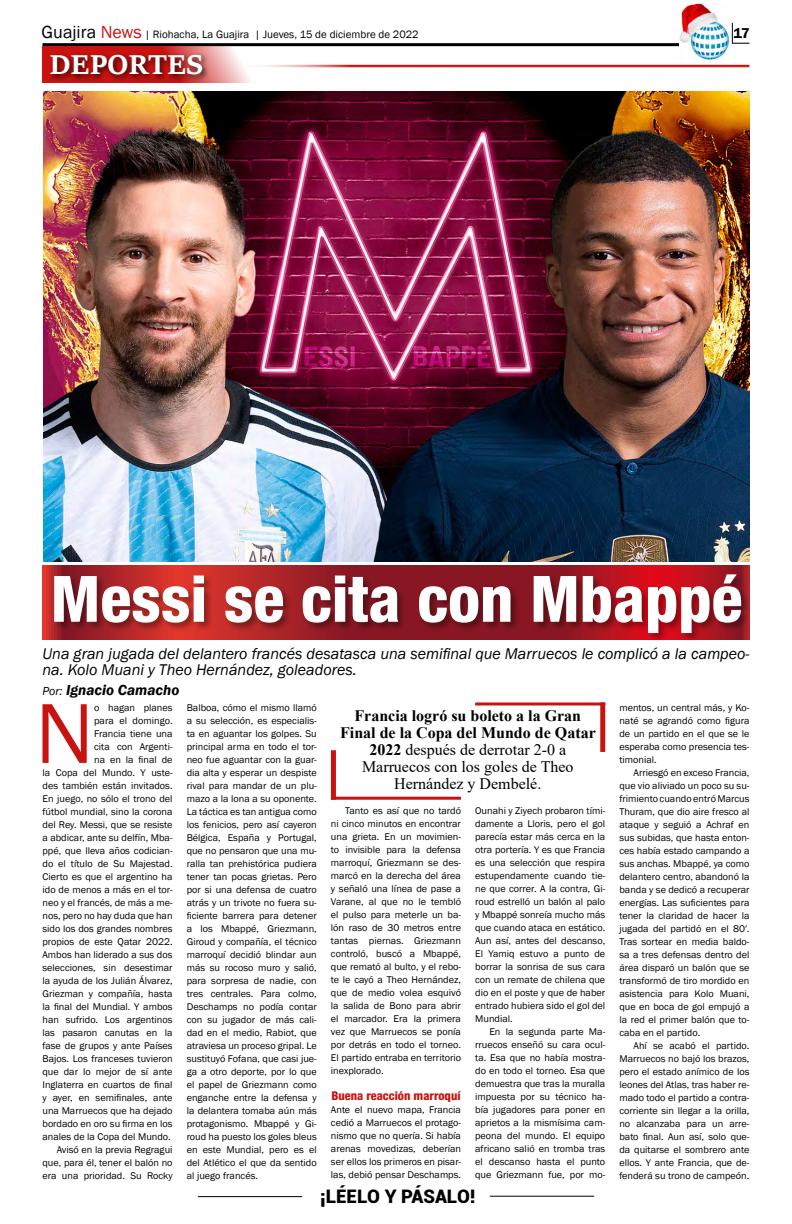
<style>
.page{position:relative;width:792px;height:1224px;background:#fff}
.page>*{position:absolute;margin:0;border:0;box-sizing:border-box;transform-origin:0 0}
.t1{font:88px "Franklin Gothic";color:#c91311}
.t2{font:800 condensed 64.1px "Helvetica 87";color:#fff}
.t3{font:700 30px "Sitka Subheading";color:#fff}
.t4{font:900 18.7px "Roboto";color:#000}
.t5{font:16px/17px "Times New Roman";color:#000;text-align:center}
.t6{font:italic 16px/16px "Franklin Gothic";color:#000}
.t7{font:italic 600 15px "Franklin Gothic";color:#000}
.t8{font:600 14.7px "Franklin Gothic";color:#000}
.t9{font:800 condensed 12px "Helvetica 87";color:#c91311}
.t10{font:11px "Franklin Gothic";color:#000}
.t11{font:10px/13px "Franklin Gothic";color:#000;text-align:justify}
.s1{font-size:18px}
.s2{font-size:18px;color:#c91311}
.s3{font-weight:400;font-size:12px}
.s4{font-weight:700}
</style>
<div class="page">
<hr style="left:198px;top:1196px;width:104px;height:1px;background:#000">
<hr style="left:490px;top:1196px;width:104px;height:1px;background:#000">
<hr style="left:43px;top:43px;width:657px;height:3px;background:#000">
<svg style="left:732px;top:23px;width:17px;height:21px"></svg>
<img style="left:679px;top:4px;width:50px;height:55px">
<svg style="left:43px;top:46px;width:216px;height:37px"></svg>
<hr style="left:237px;top:65px;width:512px;height:3px;background:#c91311">
<div style="left:48px;top:51px;width:162px;height:31px;background:#000;opacity:.75"></div>
<hr style="left:331px;top:797px;width:130px;height:3px;background:#c91311">
<hr style="left:475px;top:702px;width:130px;height:3px;background:#c91311">
<div style="left:331px;top:750px;width:5px;height:50px;background:#c91311"></div>
<div style="left:600px;top:702px;width:5px;height:50px;background:#c91311"></div>
<img style="left:43px;top:91px;width:706px;height:471px">
<svg style="left:43px;top:566px;width:706px;height:73px;background:#ac1f25"></svg>
<div style="left:53px;top:572px;width:698px;height:70px;background:#000;opacity:.35"></div>
<p class="t10" style="left:42px;top:28px;width:379px"><span class="s1">Guajira</span> <span class="s2">News</span> | Riohacha, La Guajira | Jueves, 15 de diciembre de 2022</p>
<h3 class="t8" style="left:733px;top:24px;width:18px">17</h3>
<h3 class="t3" style="left:50px;top:42px;width:155px">DEPORTES</h3>
<h2 class="t2" style="left:51px;top:559px;width:693px">Messi se cita con Mbappé</h2>
<h3 class="t6" style="left:43px;top:646px;width:708px">Una gran jugada del delantero francés desatasca una semifinal que Marruecos le complicó a la campeo&shy;na. Kolo Muani y Theo Hernández, goleadores.</h3>
<h3 class="t7" style="left:43px;top:680px;width:138px"><span class="s3">Por:</span> Ignacio Camacho</h3>
<p class="t11" style="left:43px;top:701px;width:132px;text-align:right">o hagan planes<br>para el domingo.<br>Francia tiene una<br>cita con Argenti-<br>na en la final de<br>la Copa del Mundo. Y uste&shy;des también están invitados.<br>En juego, no sólo el trono del fútbol mundial, sino la corona del Rey. Messi, que se resiste a abdicar, ante su delfín, Mba&shy;ppé, que lleva años codician&shy;do el título de Su Majestad.<br>Cierto es que el argentino ha ido de menos a más en el tor&shy;neo y el francés, de más a me&shy;nos, pero no hay duda que han sido los dos grandes nombres propios de este Qatar 2022.<br>Ambos han liderado a sus dos selecciones, sin desestimar la ayuda de los Julián Álvarez,<br>Griezman y compañía, hasta la final del Mundial. Y ambos han sufrido. Los argentinos las pasaron canutas en la fase de grupos y ante Países<br>Bajos. Los franceses tuvieron que dar lo mejor de sí ante<br>Inglaterra en cuartos de final y ayer, en semifinales, ante una Marruecos que ha dejado bordado en oro su firma en los anales de la Copa del Mundo.<br>Avisó en la previa Regragui que, para él, tener el balón no era una prioridad. Su Rocky</p>
<p class="t11" style="left:187px;top:701px;width:132px">Balboa, cómo el mismo llamó a su selección, es especialis&shy;ta en aguantar los golpes. Su principal arma en todo el tor&shy;neo fue aguantar con la guar&shy;dia alta y esperar un despiste rival para mandar de un plu&shy;mazo a la lona a su oponente.<br>La táctica es tan antigua como los fenicios, pero así cayeron Bélgica, España y Portugal, que no pensaron que una mu&shy;ralla tan prehistórica pudiera tener tan pocas grietas. Pero por si una defensa de cuatro atrás y un trivote no fuera su&shy;ficiente barrera para detener a los Mbappé, Griezmann, Giroud y compañía, el técnico marroquí decidió blindar aun más su rocoso muro y salió, para sorpresa de nadie, con tres centrales. Para colmo, Deschamps no podía contar con su jugador de más cali&shy;dad en el medio, Rabiot, que atraviesa un proceso gripal. Le sustituyó Fofana, que casi jue&shy;ga a otro deporte, por lo que el papel de Griezmann como enganche entre la defensa y la delantera tomaba aún más protagonismo. Mbappé y Gi&shy;roud ha puesto los goles bleus en este Mundial, pero es el del Atlético el que da sentido al juego francés.</p>
<h1 class="t1" style="left:35px;top:679px;width:61px">N</h1>
<h3 class="t5" style="left:340px;top:707px;width:257px"><span class="s4">Francia logró su boleto a la Gran<br>Final de la Copa del Mundo de Qatar<br>2022</span> después de derrotar 2-0 a<br>Marruecos con los goles de Theo<br>Hernández y Dembelé.</h3>
<p class="t11" style="left:331px;top:804px;width:132px;text-indent:14px">Tanto es así que no tardó ni cinco minutos en encontrar una grieta. En un movimien&shy;to invisible para la defensa marroquí, Griezmann se des&shy;marcó en la derecha del área y señaló una línea de pase a Varane, al que no le tembló el pulso para meterle un ba&shy;lón raso de 30 metros entre tantas piernas. Griezmann controló, buscó a Mbappé, que remató al bulto, y el rebo&shy;te le cayó a Theo Hernández, que de medio volea esquivó la salida de Bono para abrir el marcador. Era la primera vez que Marruecos se ponía por detrás en todo el torneo.<br>El partido entraba en territorio inexplorado.</p>
<p class="t9" style="left:331px;top:1088px;width:131px">Buena reacción marroquí</p>
<p class="t11" style="left:331px;top:1103px;width:132px">Ante el nuevo mapa, Francia cedió a Marruecos el protago&shy;nismo que no quería. Si había arenas movedizas, deberían ser ellos los primeros en pisar&shy;las, debió pensar Deschamps.</p>
<p class="t11" style="left:475px;top:804px;width:132px">Ounahi y Ziyech probaron tími&shy;damente a Lloris, pero el gol parecía estar más cerca en la otra portería. Y es que Francia es una selección que respira estupendamente cuando tie&shy;ne que correr. A la contra, Gi&shy;roud estrelló un balón al palo y Mbappé sonreía mucho más que cuando ataca en estático.<br>Aun así, antes del descanso, El Yamiq estuvo a punto de borrar la sonrisa de sus cara con un remate de chilena que dio en el poste y que de haber entrado hubiera sido el gol del Mundial.</p>
<p class="t11" style="left:475px;top:1025px;width:132px;text-indent:14px">En la segunda parte Ma&shy;rruecos enseñó su cara ocul&shy;ta. Esa que no había mostra&shy;do en todo el torneo. Esa que demuestra que tras la muralla impuesta por su técnico ha&shy;bía jugadores para poner en aprietos a la mismísima cam&shy;peona del mundo. El equipo africano salió en tromba tras el descanso hasta el punto que Griezmann fue, por mo-</p>
<h3 class="t4" style="left:320px;top:1183px;width:157px">¡LÉELO Y PÁSALO!</h3>
<p class="t11" style="left:619px;top:701px;width:132px">mentos, un central más, y Ko&shy;naté se agrandó como figura de un partido en el que se le esperaba como presencia tes&shy;timonial.</p>
<p class="t11" style="left:619px;top:766px;width:132px;text-indent:14px">Arriesgó en exceso Francia, que vio aliviado un poco su su&shy;frimiento cuando entró Marcus Thuram, que dio aire fresco al ataque y seguió a Achraf en sus subidas, que hasta enton&shy;ces había estado campando a sus anchas. Mbappé, ya como delantero centro, abandonó la banda y se dedicó a recuperar energías. Las suficientes para tener la claridad de hacer la jugada del partidó en el 80′.<br>Tras sortear en media baldo&shy;sa a tres defensas dentro del área disparó un balón que se transformó de tiro mordido en asistencia para Kolo Muani, que en boca de gol empujó a la red el primer balón que to&shy;caba en el partido.</p>
<p class="t11" style="left:619px;top:1039px;width:132px;text-indent:14px">Ahí se acabó el partido.<br>Marruecos no bajó los brazos, pero el estado anímico de los leones del Atlas, tras haber re&shy;mado todo el partido a contra&shy;corriente sin llegar a la orilla, no alcanzaba para un arre&shy;bato final. Aun así, solo que&shy;da quitarse el sombrero ante ellos. Y ante Francia, que de&shy;fenderá su trono de campeón.</p>
</div>
